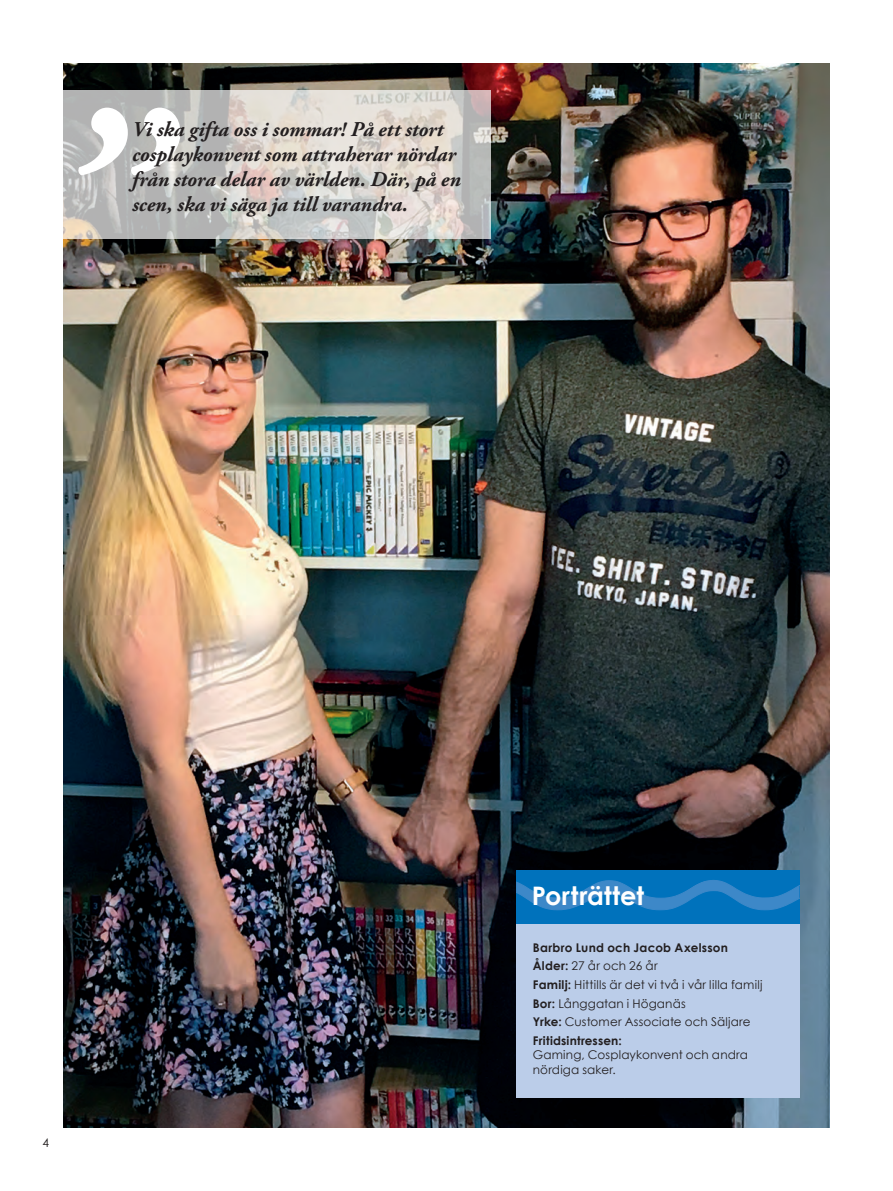
<style>
.page{position:relative;width:893px;height:1191px;background:#fff}
.page>*{position:absolute;margin:0;border:0;box-sizing:border-box;transform-origin:0 0}
.t1{font:700 25.5px "Century Gothic";letter-spacing:.01em;color:#fff}
.t2{font:italic 700 21px/25.2px "Adobe Garamond Pro";color:#231f20}
.t3{font:12px/18.6px "Century Gothic";letter-spacing:.015em;color:#231f20}
.s1{font-weight:700}
</style>
<div class="page">
<img style="left:64px;top:64px;width:765px;height:1063px">
<svg style="left:64px;top:91px;width:427px;height:148px;background:#cecbc6"></svg>
<div style="left:516px;top:870px;width:283px;height:227px;background:#bbcde9"></div>
<div style="left:516px;top:870px;width:283px;height:53px;background:#0072bc"></div>
<svg style="left:516px;top:880px;width:283px;height:30px"></svg>
<svg style="left:77px;top:108px;width:103px;height:67px"></svg>
<h2 class="t2" style="left:132px;top:117px;width:330px">Vi ska gifta oss i sommar! På ett stort cosplaykonvent som attraherar nördar från stora delar av världen. Där, på en scen, ska vi säga ja till varandra.</h2>
<p class="t3" style="left:43px;top:1133px;width:8px">4</p>
<h1 class="t1" style="left:532px;top:880px;width:114px">Porträttet</h1>
<p class="t3" style="left:533px;top:938px;width:231px"><span class="s1">Barbro Lund och Jacob Axelsson<br>Ålder:</span> 27 år och 26 år<br><span class="s1">Familj:</span> Hittills är det vi två i vår lilla familj<br><span class="s1">Bor:</span> Långgatan i Höganäs<br><span class="s1">Yrke:</span> Customer Associate och Säljare<br><span class="s1">Fritidsintressen:</span></p>
<p class="t3" style="left:533px;top:1047px;width:217px;line-height:14.4px">Gaming, Cosplaykonvent och andra nördiga saker.</p>
</div>
